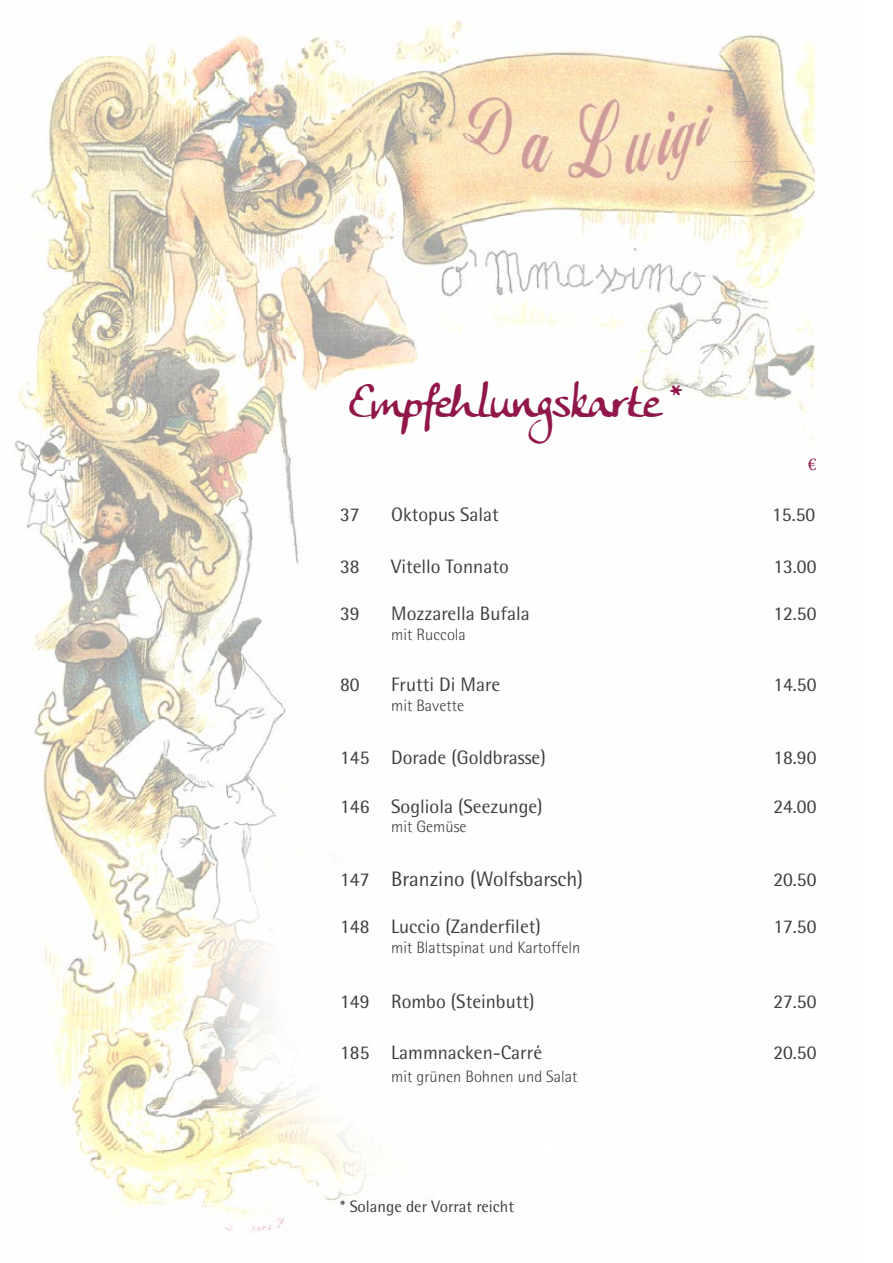
<style>
.page{position:relative;width:893px;height:1263px;background:#fff}
.page>*{position:absolute;margin:0;border:0;box-sizing:border-box;transform-origin:0 0}
.t1{font:45px "Anke Calligraphic FG";color:#91164a}
.t2{font:21px "Rotis Semi Sans";color:#3e3e3f}
.t3{font:19.5px "Rotis Semi Sans";color:#3e3e3f}
.t4{font:18px "Minion Pro";color:#911247}
.t5{font:300 16.5px "Rotis Semi Sans";color:#3e3e3f}
.t6{font:16.5px "Rotis Semi Sans";color:#3e3e3f}
.s1{font-size:19.5px}
</style>
<div class="page">
<img style="left:14px;top:20px;width:801px;height:1212px">
<div style="left:311px;top:644px;width:582px;height:619px;background:#fff"></div>
<div style="left:181px;top:705px;width:615px;height:557px;background:#fff;border-radius:50%"></div>
<h1 class="t1" style="left:349px;top:375px;width:336px">Empfehlungskarte <sup>*</sup></h1>
<p class="t4" style="left:808px;top:452px;width:10px">€</p>
<p class="t3" style="left:340px;top:503px;width:21px">37</p>
<p class="t3" style="left:391px;top:503px;width:109px">Oktopus Salat</p>
<p class="t3" style="left:772px;top:503px;width:45px">15.50</p>
<p class="t3" style="left:340px;top:555px;width:21px">38</p>
<p class="t3" style="left:391px;top:555px;width:119px">Vitello Tonnato</p>
<p class="t3" style="left:773px;top:555px;width:45px">13.00</p>
<p class="t3" style="left:340px;top:602px;width:21px">39</p>
<p class="t3" style="left:391px;top:602px;width:140px">Mozzarella Bufala</p>
<p class="t3" style="left:773px;top:602px;width:45px">12.50</p>
<p class="t5" style="left:391px;top:625px;width:76px">mit Ruccola</p>
<p class="t3" style="left:340px;top:673px;width:21px">80</p>
<p class="t3" style="left:391px;top:673px;width:110px">Frutti Di Mare</p>
<p class="t3" style="left:773px;top:673px;width:45px">14.50</p>
<p class="t5" style="left:391px;top:696px;width:74px">mit Bavette</p>
<p class="t3" style="left:340px;top:746px;width:207px">145 Dorade (Goldbrasse)</p>
<p class="t3" style="left:773px;top:746px;width:45px">18.90</p>
<p class="t3" style="left:340px;top:794px;width:204px">146 Sogliola (Seezunge)</p>
<p class="t3" style="left:773px;top:794px;width:45px">24.00</p>
<p class="t5" style="left:391px;top:817px;width:77px">mit Gemüse</p>
<p class="t2" style="left:340px;top:866px;width:244px"><span class="s1">147</span> Branzino (Wolfsbarsch)</p>
<p class="t3" style="left:773px;top:868px;width:45px">20.50</p>
<p class="t3" style="left:340px;top:915px;width:202px">148 Luccio (Zanderfilet)</p>
<p class="t3" style="left:773px;top:915px;width:45px">17.50</p>
<p class="t5" style="left:391px;top:937px;width:191px">mit Blattspinat und Kartoffeln</p>
<p class="t3" style="left:340px;top:990px;width:196px">149 Rombo (Steinbutt)</p>
<p class="t3" style="left:773px;top:990px;width:45px">27.50</p>
<p class="t3" style="left:340px;top:1041px;width:203px">185 Lammnacken-Carré</p>
<p class="t3" style="left:773px;top:1041px;width:45px">20.50</p>
<p class="t5" style="left:391px;top:1067px;width:188px">mit grünen Bohnen und Salat</p>
<p class="t6" style="left:340px;top:1196px;width:175px">* Solange der Vorrat reicht</p>
</div>
